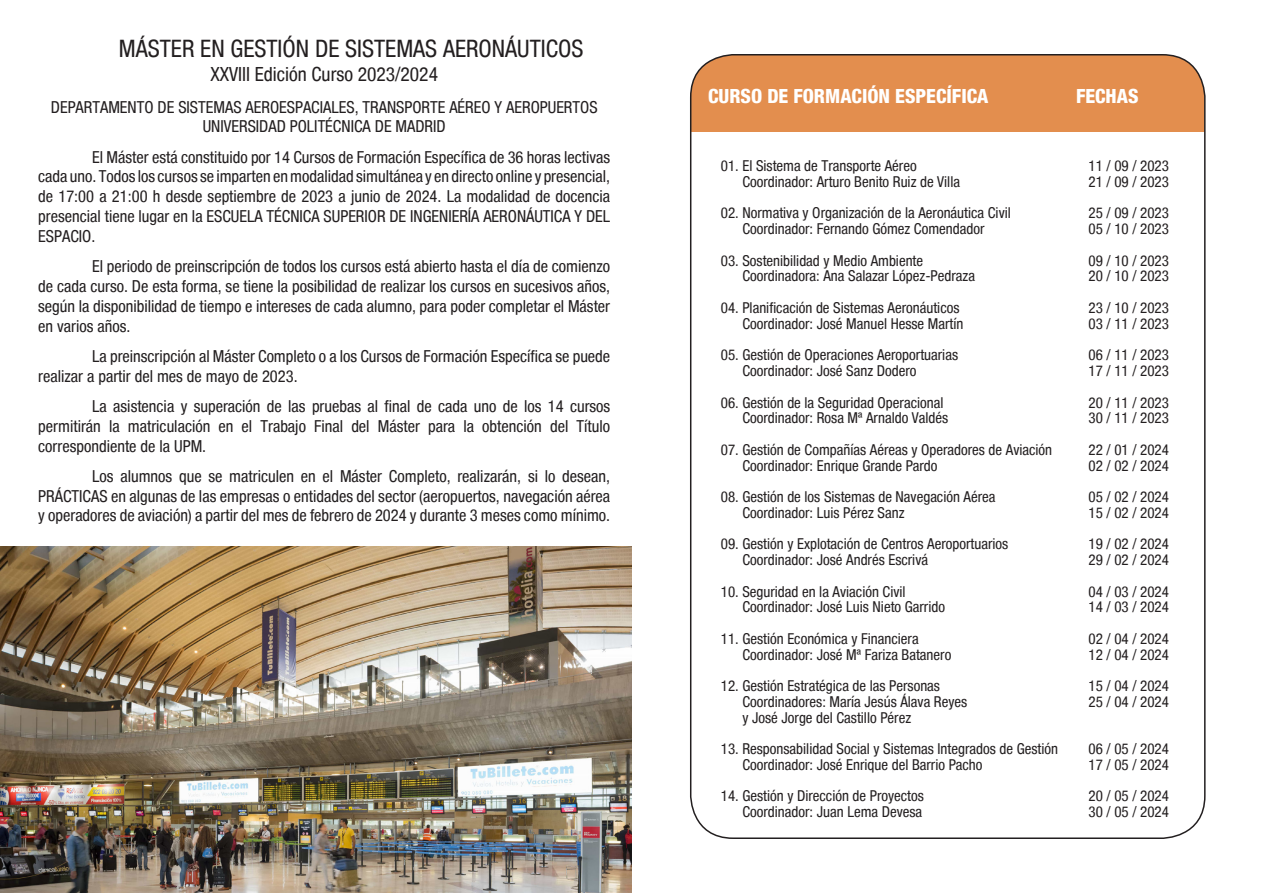
<style>
.page{position:relative;width:1263px;height:893px;background:#fff}
.page>*{position:absolute;margin:0;border:0;box-sizing:border-box;transform-origin:0 0}
.t1{font:condensed 24px "Helvetica Neue LT Std";color:#231f20}
.t2{font:800 condensed 19.5px "Helvetica Neue LT Std";color:#fff}
.t3{font:condensed 19.5px "Helvetica Neue LT Std";color:#231f20}
.t4{font:condensed 16.5px/19.8px "Helvetica Neue LT Std";color:#231f20;text-align:justify}
.t5{font:condensed 15px "Helvetica Neue LT Std";color:#231f20}
</style>
<div class="page">
<div style="left:691px;top:55px;width:514px;height:76px;background:#e38e4e"></div>
<img style="left:0;top:546px;width:631px;height:347px">
<p class="t1" style="left:119px;top:35px;width:466px">MÁSTER EN GESTIÓN DE SISTEMAS AERONÁUTICOS</p>
<p class="t3" style="left:210px;top:63px;width:229px">XXVIII Edición Curso 2023/2024</p>
<p class="t4" style="left:51px;top:97px;width:548px;text-align:center">DEPARTAMENTO DE SISTEMAS AEROESPACIALES, TRANSPORTE AÉREO Y AEROPUERTOS<br>UNIVERSIDAD POLITÉCNICA DE MADRID</p>
<p class="t4" style="left:38px;top:147px;width:573px;text-indent:54px">El Máster está constituido por 14 Cursos de Formación Específica de 36 horas lectivas cada uno. Todos los cursos se imparten en modalidad simultánea y en directo online y presencial, de 17:00 a 21:00 h desde septiembre de 2023 a junio de 2024. La modalidad de docencia presencial tiene lugar en la ESCUELA TÉCNICA SUPERIOR DE INGENIERÍA AERONÁUTICA Y DEL ESPACIO.</p>
<p class="t4" style="left:38px;top:256px;width:573px;text-indent:54px">El periodo de preinscripción de todos los cursos está abierto hasta el día de comienzo de cada curso. De esta forma, se tiene la posibilidad de realizar los cursos en sucesivos años, según la disponibilidad de tiempo e intereses de cada alumno, para poder completar el Máster en varios años.</p>
<p class="t4" style="left:38px;top:346px;width:573px;text-indent:54px">La preinscripción al Máster Completo o a los Cursos de Formación Específica se puede realizar a partir del mes de mayo de 2023.</p>
<p class="t4" style="left:38px;top:396px;width:573px;text-indent:54px">La asistencia y superación de las pruebas al final de cada uno de los 14 cursos permitirán la matriculación en el Trabajo Final del Máster para la obtención del Título correspondiente de la UPM.</p>
<p class="t4" style="left:38px;top:466px;width:573px;text-indent:54px">Los alumnos que se matriculen en el Máster Completo, realizarán, si lo desean, PRÁCTICAS en algunas de las empresas o entidades del sector (aeropuertos, navegación aérea y operadores de aviación) a partir del mes de febrero de 2024 y durante 3 meses como mínimo.</p>
<p class="t2" style="left:708px;top:84px;width:282px">CURSO DE FORMACIÓN ESPECÍFICA</p>
<p class="t2" style="left:1076px;top:84px;width:64px">FECHAS</p>
<p class="t5" style="left:721px;top:157px;width:197px">01. El Sistema de Transporte Aéreo</p>
<p class="t5" style="left:742px;top:173px;width:219px">Coordinador: Arturo Benito Ruiz de Villa</p>
<p class="t5" style="left:721px;top:204px;width:292px">02. Normativa y Organización de la Aeronáutica Civil</p>
<p class="t5" style="left:742px;top:220px;width:244px">Coordinador: Fernando Gómez Comendador</p>
<p class="t5" style="left:721px;top:252px;width:204px">03. Sostenibilidad y Medio Ambiente</p>
<p class="t5" style="left:742px;top:267px;width:234px">Coordinadora: Ana Salazar López-Pedraza</p>
<p class="t5" style="left:721px;top:299px;width:240px">04. Planificación de Sistemas Aeronáuticos</p>
<p class="t5" style="left:742px;top:315px;width:222px">Coordinador: José Manuel Hesse Martín</p>
<p class="t5" style="left:721px;top:346px;width:239px">05. Gestión de Operaciones Aeroportuarias</p>
<p class="t5" style="left:742px;top:362px;width:176px">Coordinador: José Sanz Dodero</p>
<p class="t5" style="left:721px;top:393px;width:224px">06. Gestión de la Seguridad Operacional</p>
<p class="t5" style="left:742px;top:409px;width:207px">Coordinador: Rosa Mª Arnaldo Valdés</p>
<p class="t5" style="left:721px;top:441px;width:333px">07. Gestión de Compañías Aéreas y Operadores de Aviación</p>
<p class="t5" style="left:742px;top:456px;width:197px">Coordinador: Enrique Grande Pardo</p>
<p class="t5" style="left:721px;top:488px;width:276px">08. Gestión de los Sistemas de Navegación Aérea</p>
<p class="t5" style="left:742px;top:504px;width:164px">Coordinador: Luis Pérez Sanz</p>
<p class="t5" style="left:721px;top:535px;width:289px">09. Gestión y Explotación de Centros Aeroportuarios</p>
<p class="t5" style="left:742px;top:551px;width:187px">Coordinador: José Andrés Escrivá</p>
<p class="t5" style="left:721px;top:582px;width:186px">10. Seguridad en la Aviación Civil</p>
<p class="t5" style="left:742px;top:598px;width:204px">Coordinador: José Luis Nieto Garrido</p>
<p class="t5" style="left:721px;top:630px;width:199px">11. Gestión Económica y Financiera</p>
<p class="t5" style="left:742px;top:645px;width:210px">Coordinador: José Mª Fariza Batanero</p>
<p class="t5" style="left:721px;top:677px;width:221px">12. Gestión Estratégica de las Personas</p>
<p class="t5" style="left:742px;top:693px;width:226px">Coordinadores: María Jesús Álava Reyes</p>
<p class="t5" style="left:742px;top:708px;width:170px">y José Jorge del Castillo Pérez</p>
<p class="t5" style="left:721px;top:740px;width:339px">13. Responsabilidad Social y Sistemas Integrados de Gestión</p>
<p class="t5" style="left:742px;top:756px;width:242px">Coordinador: José Enrique del Barrio Pacho</p>
<p class="t5" style="left:721px;top:787px;width:205px">14. Gestión y Dirección de Proyectos</p>
<p class="t5" style="left:742px;top:803px;width:181px">Coordinador: Juan Lema Devesa</p>
<p class="t5" style="left:1089px;top:157px;width:82px">11 / 09 / 2023</p>
<p class="t5" style="left:1089px;top:173px;width:82px">21 / 09 / 2023</p>
<p class="t5" style="left:1089px;top:204px;width:82px">25 / 09 / 2023</p>
<p class="t5" style="left:1089px;top:220px;width:82px">05 / 10 / 2023</p>
<p class="t5" style="left:1089px;top:252px;width:82px">09 / 10 / 2023</p>
<p class="t5" style="left:1089px;top:267px;width:82px">20 / 10 / 2023</p>
<p class="t5" style="left:1089px;top:299px;width:82px">23 / 10 / 2023</p>
<p class="t5" style="left:1089px;top:315px;width:82px">03 / 11 / 2023</p>
<p class="t5" style="left:1089px;top:346px;width:82px">06 / 11 / 2023</p>
<p class="t5" style="left:1089px;top:362px;width:82px">17 / 11 / 2023</p>
<p class="t5" style="left:1089px;top:393px;width:82px">20 / 11 / 2023</p>
<p class="t5" style="left:1089px;top:409px;width:82px">30 / 11 / 2023</p>
<p class="t5" style="left:1089px;top:441px;width:82px">22 / 01 / 2024</p>
<p class="t5" style="left:1089px;top:456px;width:82px">02 / 02 / 2024</p>
<p class="t5" style="left:1089px;top:488px;width:82px">05 / 02 / 2024</p>
<p class="t5" style="left:1089px;top:504px;width:82px">15 / 02 / 2024</p>
<p class="t5" style="left:1089px;top:535px;width:82px">19 / 02 / 2024</p>
<p class="t5" style="left:1089px;top:551px;width:82px">29 / 02 / 2024</p>
<p class="t5" style="left:1089px;top:582px;width:82px">04 / 03 / 2024</p>
<p class="t5" style="left:1089px;top:598px;width:82px">14 / 03 / 2024</p>
<p class="t5" style="left:1089px;top:630px;width:82px">02 / 04 / 2024</p>
<p class="t5" style="left:1089px;top:645px;width:82px">12 / 04 / 2024</p>
<p class="t5" style="left:1089px;top:677px;width:82px">15 / 04 / 2024</p>
<p class="t5" style="left:1089px;top:693px;width:82px">25 / 04 / 2024</p>
<p class="t5" style="left:1089px;top:740px;width:82px">06 / 05 / 2024</p>
<p class="t5" style="left:1089px;top:756px;width:82px">17 / 05 / 2024</p>
<p class="t5" style="left:1089px;top:787px;width:82px">20 / 05 / 2024</p>
<p class="t5" style="left:1089px;top:803px;width:82px">30 / 05 / 2024</p>
</div>
